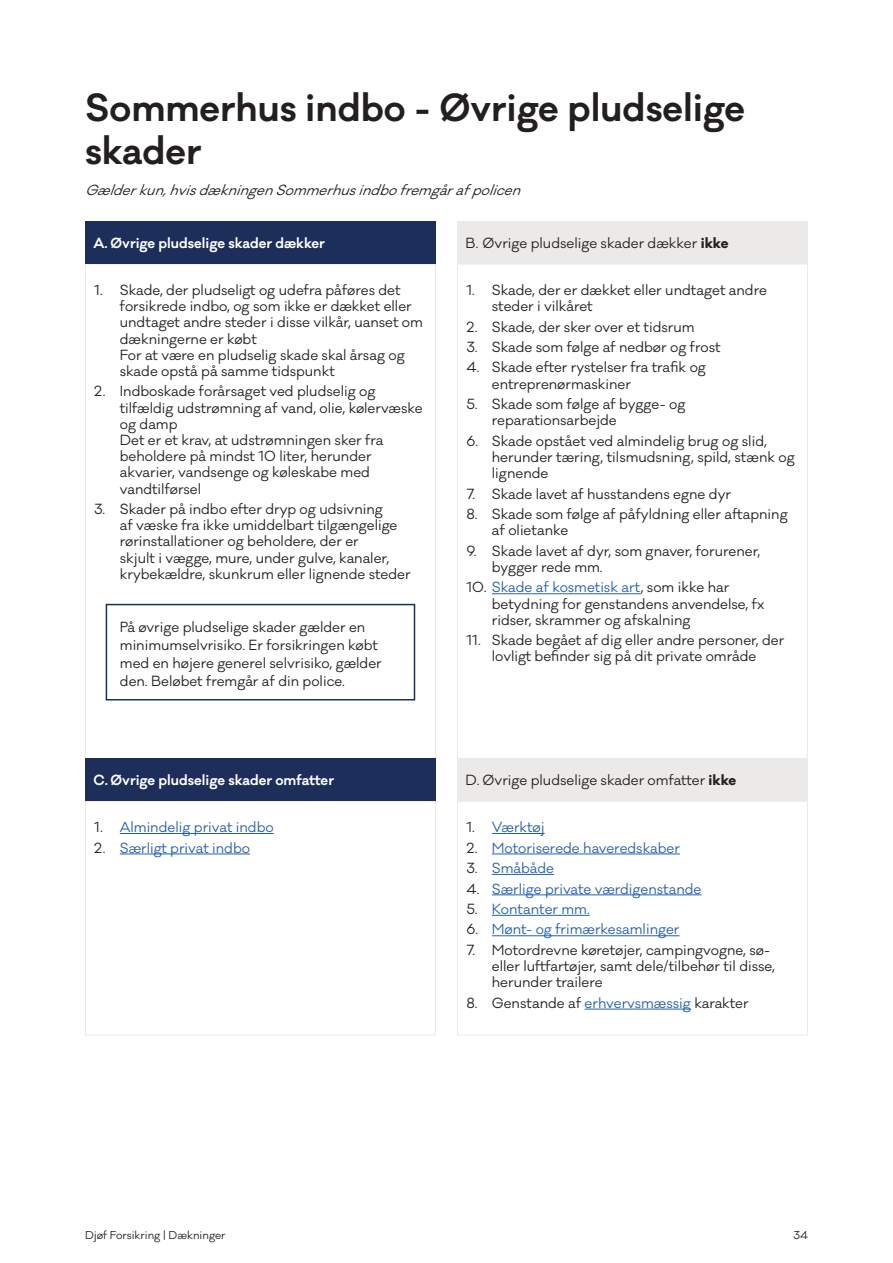
<style>
.page{position:relative;width:893px;height:1263px;background:#fff}
.page>*{position:absolute;margin:0;border:0;box-sizing:border-box;transform-origin:0 0}
.H3_Afsnitsoverskrift{font:600 36px/43.2px "Galano Classic";color:#231f20}
.Brødtekst_Skema{font:13.5px/16.2px "Galano Classic";color:#231f20}
.t1{font:13.5px "Galano Classic";color:#255fad}
.Overskrift_Skema{font:13.5px "Galano Classic";color:#231f20}
.Overskrift_Skema_HVID{font:600 13.5px "Galano Classic";color:#fff}
.Disclaimer{font:italic 13.5px "Galano Classic";color:#231f20}
.Sidetal{font:10.5px "Galano Classic";color:#231f20}
.s1{font-weight:700}
.s2{color:#255fad}
.s3{color:#231f20}
</style>
<div class="page">
<hr style="left:120px;top:833px;width:154px;height:1px;background:#255fad">
<hr style="left:120px;top:854px;width:130px;height:1px;background:#255fad">
<div style="left:85px;top:801px;width:351px;height:234px;border:1px solid #eceae8"></div>
<hr style="left:492px;top:593px;width:149px;height:1px;background:#255fad">
<hr style="left:492px;top:833px;width:53px;height:1px;background:#255fad">
<hr style="left:492px;top:854px;width:188px;height:1px;background:#255fad">
<hr style="left:492px;top:874px;width:62px;height:1px;background:#255fad">
<hr style="left:492px;top:894px;width:209px;height:1px;background:#255fad">
<hr style="left:492px;top:915px;width:98px;height:1px;background:#255fad">
<hr style="left:492px;top:935px;width:187px;height:1px;background:#255fad">
<hr style="left:585px;top:1009px;width:106px;height:1px;background:#255fad">
<div style="left:457px;top:801px;width:351px;height:234px;border:1px solid #eceae8"></div>
<div style="left:85px;top:221px;width:351px;height:43px;background:#1d2e5b"></div>
<div style="left:85px;top:758px;width:351px;height:43px;background:#1d2e5b"></div>
<div style="left:457px;top:221px;width:351px;height:43px;background:#eceae8"></div>
<div style="left:457px;top:758px;width:351px;height:43px;background:#eceae8"></div>
<div style="left:106px;top:604px;width:309px;height:96px;border:2px solid #1d2e5b"></div>
<p class="H3_Afsnitsoverskrift" style="left:85px;top:86px;width:661px">Sommerhus indbo - Øvrige pludselige skader</p>
<p class="Disclaimer" style="left:85px;top:181px;width:443px">Gælderkun,hvisdækningenSommerhusindbofremgårafpolicen</p>
<p class="Overskrift_Skema_HVID" style="left:94px;top:234px;width:233px">A. Øvrige pludselige skader dækker</p>
<p class="Overskrift_Skema" style="left:466px;top:234px;width:264px">B. Øvrige pludselige skader dækker <span class="s1">ikke</span></p>
<p class="Brødtekst_Skema" style="left:120px;top:282px;width:305px;text-indent:-26px">1. Skade, der pludseligt og udefra påføres det forsikrede indbo, og som ikke er dækket eller undtaget andre steder i disse vilkår, uanset om dækningerne er købt<br>For at være en pludselig skade skal årsag og skade opstå på samme tidspunkt</p>
<p class="Brødtekst_Skema" style="left:120px;top:383px;width:304px;text-indent:-26px">2. Indboskade forårsaget ved pludselig og tilfældig udstrømning af vand, olie, kølervæske og damp<br>Det er et krav, at udstrømningen sker fra beholdere på mindst 10 liter, herunder akvarier, vandsenge og køleskabe med vandtilførsel</p>
<p class="Brødtekst_Skema" style="left:120px;top:501px;width:292px;text-indent:-26px">3. Skader på indbo efter dryp og udsivning<br>af væske fra ikke umiddelbart tilgængelige rørinstallationer og beholdere, der er<br>skjult i vægge, mure, under gulve, kanaler, krybekældre, skunkrum eller lignende steder</p>
<p class="Brødtekst_Skema" style="left:120px;top:618px;width:263px;line-height:18px">På øvrige pludselige skader gælder en minimumselvrisiko. Er forsikringen købt med en højere generel selvrisiko, gælder den. Beløbet fremgår af din police.</p>
<p class="Brødtekst_Skema" style="left:492px;top:282px;width:276px;text-indent:-26px">1. Skade, der er dækket eller undtaget andre steder i vilkåret</p>
<p class="Brødtekst_Skema" style="left:466px;top:319px;width:230px">2. Skade, der sker over et tidsrum</p>
<p class="Brødtekst_Skema" style="left:466px;top:339px;width:256px">3. Skade som følge af nedbør og frost</p>
<p class="Brødtekst_Skema" style="left:492px;top:360px;width:216px;text-indent:-26px">4. Skade efter rystelser fra trafik og entreprenørmaskiner</p>
<p class="Brødtekst_Skema" style="left:492px;top:396px;width:195px;text-indent:-26px">5. Skade som følge af bygge- og reparationsarbejde</p>
<p class="Brødtekst_Skema" style="left:492px;top:433px;width:304px;text-indent:-26px">6. Skade opstået ved almindelig brug og slid, herunder tæring, tilsmudsning, spild, stænk og lignende</p>
<p class="Brødtekst_Skema" style="left:466px;top:486px;width:266px">7. Skade lavet af husstandens egne dyr</p>
<p class="Brødtekst_Skema" style="left:492px;top:506px;width:297px;text-indent:-26px">8. Skade som følge af påfyldning eller aftapning af olietanke</p>
<p class="Brødtekst_Skema" style="left:492px;top:543px;width:270px;text-indent:-26px">9. Skade lavet af dyr, som gnaver, forurener, bygger rede mm.</p>
<p class="Brødtekst_Skema" style="left:492px;top:579px;width:274px;text-indent:-26px">10. <span class="s2">Skade af kosmetisk art</span>, som ikke har betydning for genstandens anvendelse, fx ridser, skrammer og afskalning</p>
<p class="Brødtekst_Skema" style="left:466px;top:632px;width:319px;text-align:center">11. Skade begået af dig eller andre personer, der lovligt befinder sig på dit private område</p>
<p class="Overskrift_Skema_HVID" style="left:94px;top:771px;width:242px">C. Øvrige pludselige skader omfatter</p>
<p class="Overskrift_Skema" style="left:466px;top:771px;width:272px">D. Øvrige pludselige skader omfatter <span class="s1">ikke</span></p>
<p class="t1" style="left:94px;top:818px;width:181px"><span class="s3">1.</span> Almindelig privat indbo</p>
<p class="t1" style="left:94px;top:839px;width:157px"><span class="s3">2.</span> Særligt privat indbo</p>
<p class="t1" style="left:466px;top:818px;width:80px"><span class="s3">1.</span> Værktøj</p>
<p class="t1" style="left:466px;top:839px;width:215px"><span class="s3">2.</span> Motoriserede haveredskaber</p>
<p class="t1" style="left:466px;top:859px;width:89px"><span class="s3">3.</span> Småbåde</p>
<p class="t1" style="left:466px;top:880px;width:237px"><span class="s3">4.</span> Særlige private værdigenstande</p>
<p class="t1" style="left:466px;top:900px;width:125px"><span class="s3">5.</span> Kontanter mm.</p>
<p class="t1" style="left:466px;top:921px;width:215px"><span class="s3">6.</span> Mønt- og frimærkesamlinger</p>
<p class="Brødtekst_Skema" style="left:492px;top:942px;width:284px;text-indent:-26px">7. Motordrevne køretøjer, campingvogne, sø&shy;eller luftfartøjer, samt dele/tilbehør til disse, herunder trailere</p>
<p class="Brødtekst_Skema" style="left:466px;top:995px;width:284px">8. Genstande af <span class="s2">erhvervsmæssig</span> karakter</p>
<p class="Sidetal" style="left:85px;top:1229px;width:142px">Djøf Forsikring | Dækninger</p>
<p class="Sidetal" style="left:793px;top:1229px;width:16px">34</p>
</div>
